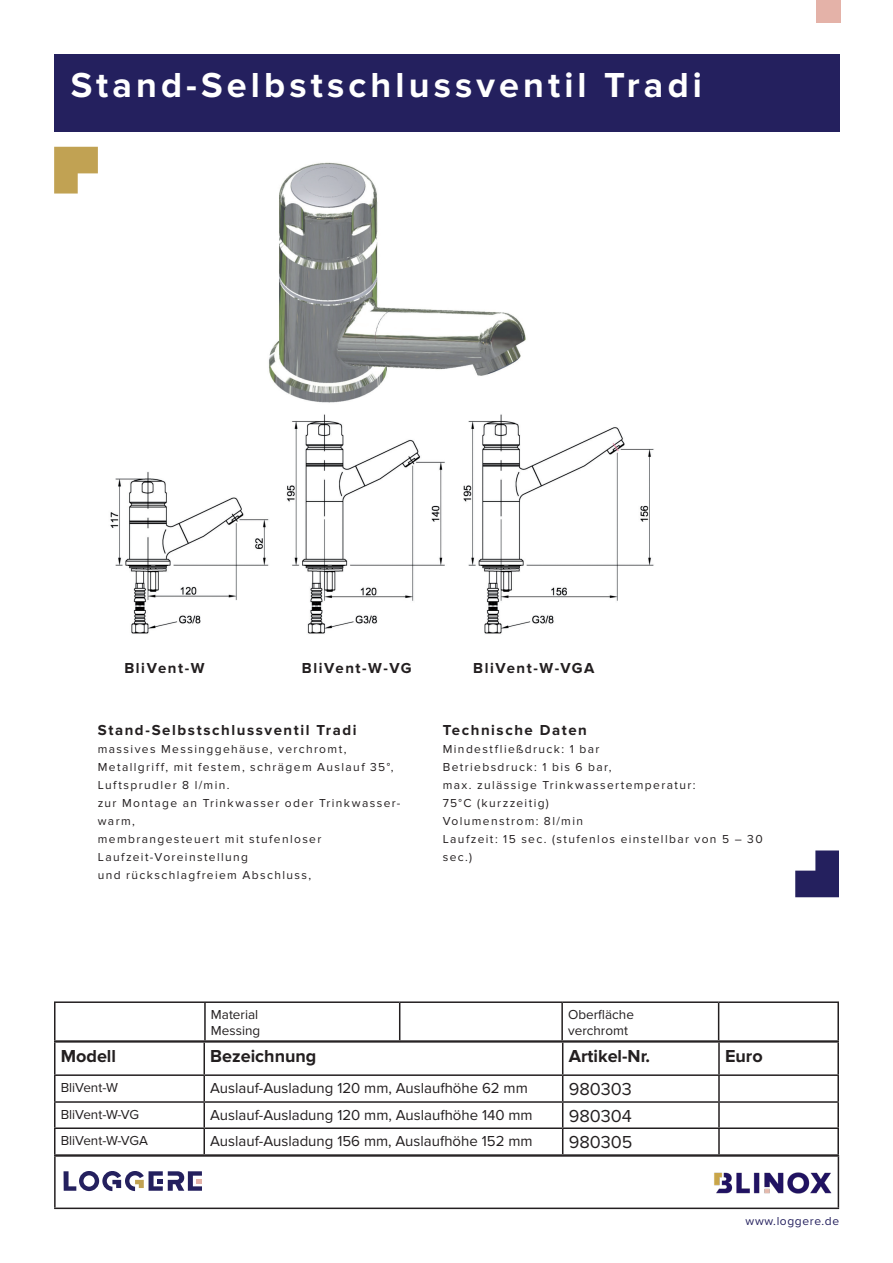
<style>
.page{position:relative;width:893px;height:1263px;background:#fff}
.page>*{position:absolute;margin:0;border:0;box-sizing:border-box;transform-origin:0 0}
.t1{font:700 36px "Proxima Nova";letter-spacing:.115em;color:#fff}
.t2{font:700 18px "Proxima Nova";color:#231f20}
.t3{font:18px "Proxima Nova";color:#231f20}
.t4{font:15px "Proxima Nova";color:#231f20}
.t5{font:700 15px "Proxima Nova";letter-spacing:.105em;color:#231f20}
.t6{font:13.5px/16.2px "Proxima Nova";color:#231f20}
.t7{font:12px/18px "Proxima Nova";letter-spacing:.115em;color:#231f20}
.t8{font:12px "Proxima Nova";letter-spacing:.05em;color:#24205e}
</style>
<div class="page">
<img style="left:110px;top:162px;width:544px;height:472px">
<div style="left:54px;top:54px;width:785px;height:78px;background:#24205e"></div>
<hr style="left:54px;top:1155px;width:785px;height:2px;background:#231f20">
<hr style="left:54px;top:1157px;width:2px;height:50px;background:#231f20">
<hr style="left:54px;top:1207px;width:785px;height:2px;background:#231f20">
<svg style="left:795px;top:850px;width:44px;height:47px"></svg>
<svg style="left:54px;top:147px;width:44px;height:47px"></svg>
<svg style="left:64px;top:1171px;width:138px;height:20px"></svg>
<img style="left:703px;top:1156px;width:136px;height:54px">
<hr style="left:54px;top:1001px;width:151px;height:2px;background:#231f20">
<hr style="left:54px;top:1003px;width:2px;height:37px;background:#231f20">
<hr style="left:205px;top:1001px;width:195px;height:2px;background:#231f20">
<hr style="left:204px;top:1003px;width:2px;height:37px;background:#231f20">
<hr style="left:400px;top:1001px;width:162px;height:2px;background:#231f20">
<hr style="left:399px;top:1003px;width:1px;height:37px;background:#231f20">
<hr style="left:562px;top:1001px;width:157px;height:2px;background:#231f20">
<hr style="left:561px;top:1003px;width:2px;height:37px;background:#231f20">
<hr style="left:719px;top:1001px;width:120px;height:2px;background:#231f20">
<hr style="left:718px;top:1003px;width:1px;height:37px;background:#231f20">
<hr style="left:837px;top:1003px;width:2px;height:37px;background:#231f20">
<hr style="left:54px;top:1040px;width:151px;height:2px;background:#231f20">
<hr style="left:205px;top:1040px;width:195px;height:2px;background:#231f20">
<hr style="left:400px;top:1040px;width:162px;height:2px;background:#231f20">
<hr style="left:562px;top:1040px;width:157px;height:2px;background:#231f20">
<hr style="left:719px;top:1040px;width:120px;height:2px;background:#231f20">
<hr style="left:54px;top:1042px;width:2px;height:32px;background:#231f20">
<hr style="left:203px;top:1042px;width:2px;height:32px;background:#231f20">
<hr style="left:562px;top:1042px;width:1px;height:32px;background:#231f20">
<hr style="left:718px;top:1042px;width:2px;height:32px;background:#231f20">
<hr style="left:837px;top:1042px;width:2px;height:32px;background:#231f20">
<hr style="left:54px;top:1074px;width:150px;height:2px;background:#231f20">
<hr style="left:54px;top:1076px;width:2px;height:25px;background:#231f20">
<hr style="left:204px;top:1074px;width:359px;height:2px;background:#231f20">
<hr style="left:203px;top:1076px;width:2px;height:25px;background:#231f20">
<hr style="left:563px;top:1074px;width:156px;height:2px;background:#231f20">
<hr style="left:719px;top:1074px;width:120px;height:2px;background:#231f20">
<hr style="left:718px;top:1076px;width:2px;height:25px;background:#231f20">
<hr style="left:837px;top:1076px;width:2px;height:25px;background:#231f20">
<hr style="left:54px;top:1101px;width:150px;height:2px;background:#231f20">
<hr style="left:54px;top:1103px;width:2px;height:24px;background:#231f20">
<hr style="left:204px;top:1101px;width:359px;height:2px;background:#231f20">
<hr style="left:203px;top:1103px;width:2px;height:24px;background:#231f20">
<hr style="left:563px;top:1101px;width:156px;height:2px;background:#231f20">
<hr style="left:719px;top:1101px;width:120px;height:2px;background:#231f20">
<hr style="left:718px;top:1103px;width:2px;height:24px;background:#231f20">
<hr style="left:837px;top:1103px;width:2px;height:24px;background:#231f20">
<hr style="left:54px;top:1127px;width:150px;height:2px;background:#231f20">
<hr style="left:54px;top:1129px;width:2px;height:25px;background:#231f20">
<hr style="left:204px;top:1127px;width:359px;height:2px;background:#231f20">
<hr style="left:203px;top:1129px;width:2px;height:25px;background:#231f20">
<hr style="left:563px;top:1127px;width:156px;height:2px;background:#231f20">
<svg style="left:562px;top:1076px;width:1px;height:78px"></svg>
<hr style="left:719px;top:1127px;width:120px;height:2px;background:#231f20">
<hr style="left:718px;top:1129px;width:2px;height:25px;background:#231f20">
<hr style="left:837px;top:1129px;width:2px;height:25px;background:#231f20">
<hr style="left:54px;top:1154px;width:150px;height:2px;background:#231f20">
<hr style="left:204px;top:1154px;width:359px;height:2px;background:#231f20">
<hr style="left:563px;top:1154px;width:156px;height:2px;background:#231f20">
<hr style="left:719px;top:1154px;width:120px;height:2px;background:#231f20">
<div style="left:817px;top:0;width:24px;height:22px;background:#e4b2a8"></div>
<p class="t1" style="left:71px;top:64px;width:633px">Stand-Selbstschlussventil Tradi</p>
<p class="t5" style="left:124px;top:659px;width:82px">BliVent-W</p>
<p class="t5" style="left:302px;top:659px;width:111px">BliVent-W-VG</p>
<p class="t5" style="left:473px;top:659px;width:123px">BliVent-W-VGA</p>
<p class="t5" style="left:98px;top:721px;width:260px">Stand-Selbstschlussventil Tradi</p>
<p class="t7" style="left:98px;top:740px;width:304px">massives Messinggehäuse, verchromt,<br>Metallgriff, mit festem, schrägem Auslauf 35°,<br>Luftsprudler 8 l/min.<br>zur Montage an Trinkwasser oder Trinkwasser&shy;warm,<br>membrangesteuert mit stufenloser<br>Laufzeit-Voreinstellung<br>und rückschlagfreiem Abschluss,</p>
<p class="t5" style="left:443px;top:721px;width:146px">Technische Daten</p>
<p class="t7" style="left:443px;top:740px;width:321px">Mindestfließdruck: 1 bar<br>Betriebsdruck: 1 bis 6 bar,<br>max. zulässige Trinkwassertemperatur:<br>75°C (kurzzeitig)<br>Volumenstrom: 8l/min<br>Laufzeit: 15 sec. (stufenlos einstellbar von 5 – 30 sec.)</p>
<p class="t6" style="left:211px;top:1006px;width:51px">Material<br>Messing</p>
<p class="t6" style="left:568px;top:1006px;width:67px">Oberfläche verchromt</p>
<p class="t2" style="left:61px;top:1046px;width:57px">Modell</p>
<p class="t2" style="left:210px;top:1046px;width:108px">Bezeichnung</p>
<p class="t2" style="left:569px;top:1046px;width:83px">Artikel-Nr.</p>
<p class="t2" style="left:725px;top:1046px;width:39px">Euro</p>
<p class="t6" style="left:61px;top:1079px;width:59px">BliVent-W</p>
<p class="t4" style="left:210px;top:1079px;width:319px">Auslauf-Ausladung 120 mm, Auslaufhöhe 62 mm</p>
<p class="t3" style="left:569px;top:1079px;width:65px">980303</p>
<p class="t6" style="left:61px;top:1106px;width:80px">BliVent-W-VG</p>
<p class="t4" style="left:210px;top:1106px;width:324px">Auslauf-Ausladung 120 mm, Auslaufhöhe 140 mm</p>
<p class="t3" style="left:569px;top:1106px;width:65px">980304</p>
<p class="t6" style="left:61px;top:1132px;width:89px">BliVent-W-VGA</p>
<p class="t4" style="left:210px;top:1132px;width:324px">Auslauf-Ausladung 156 mm, Auslaufhöhe 152 mm</p>
<p class="t3" style="left:569px;top:1132px;width:65px">980305</p>
<p class="t8" style="left:746px;top:1214px;width:95px">www.loggere.de</p>
</div>
